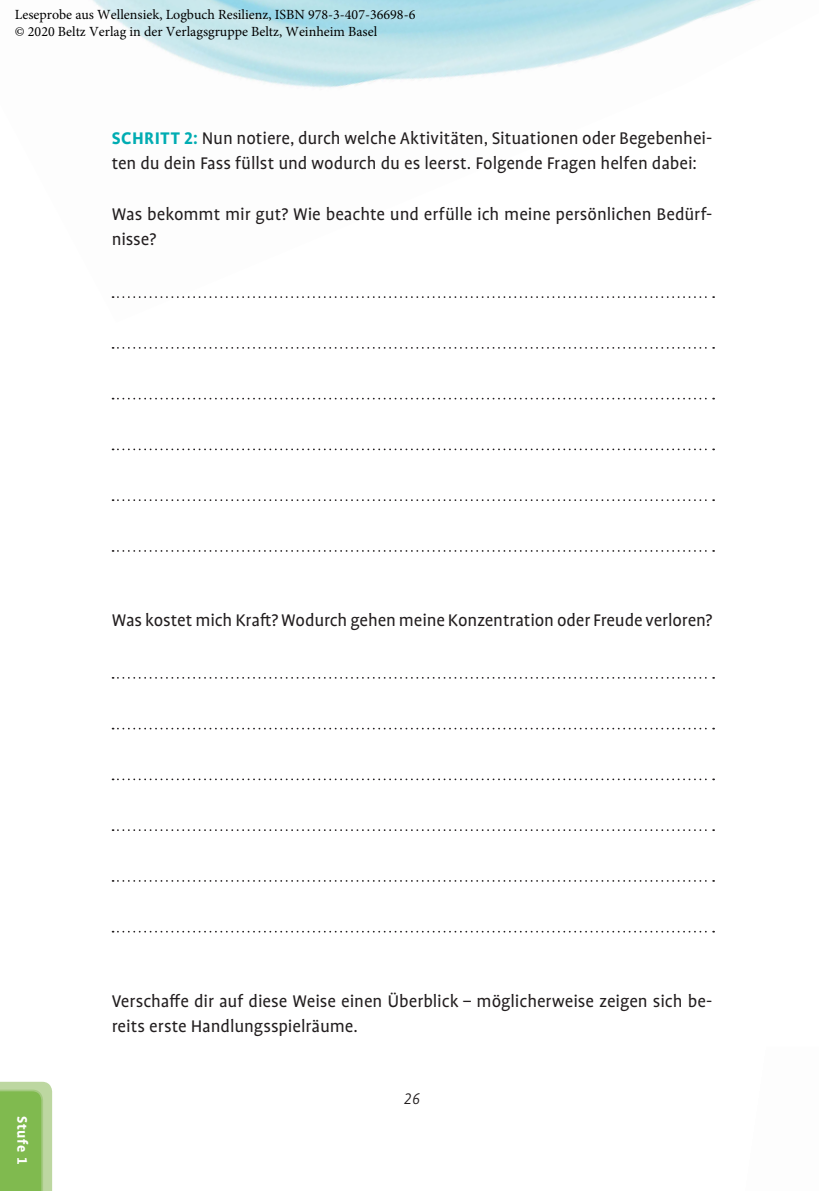
<style>
.page{position:relative;width:819px;height:1191px;background:#fff}
.page>*{position:absolute;margin:0;border:0;box-sizing:border-box;transform-origin:0 0}
.t1{font:19.25px/25.4px "Profile OT";letter-spacing:-.005em;color:#221e1f}
.t2{font:italic 300 17.5px "Profile OT";color:#221e1f}
.t3{font:700 15.75px "Profile OT";letter-spacing:.045em;color:#fff}
.t4{font:14px/16.8px "Minion Pro";color:#000}
.s1{font-weight:700;color:#00acb2}
</style>
<div class="page">
<img style="left:93px;top:0;width:663px;height:298px">
<svg style="left:113px;top:296px;width:601px;height:2px"></svg>
<svg style="left:113px;top:347px;width:601px;height:2px"></svg>
<svg style="left:113px;top:398px;width:601px;height:1px"></svg>
<svg style="left:113px;top:448px;width:601px;height:2px"></svg>
<svg style="left:113px;top:499px;width:601px;height:2px"></svg>
<svg style="left:113px;top:550px;width:601px;height:2px"></svg>
<svg style="left:113px;top:677px;width:601px;height:2px"></svg>
<svg style="left:113px;top:728px;width:601px;height:1px"></svg>
<svg style="left:113px;top:778px;width:601px;height:2px"></svg>
<svg style="left:113px;top:829px;width:601px;height:2px"></svg>
<svg style="left:113px;top:880px;width:601px;height:2px"></svg>
<svg style="left:113px;top:931px;width:601px;height:1px"></svg>
<svg style="left:0;top:1081px;width:52px;height:110px;background:#90c265"></svg>
<p class="t4" style="left:15px;top:6px;width:402px">Leseprobe aus Wellensiek, Logbuch Resilienz, ISBN 978-3-407-36698-6 © 2020 Beltz Verlag in der Verlagsgruppe Beltz, Weinheim Basel</p>
<p class="t1" style="left:112px;top:126px;width:602px"><span class="s1">SCHRITT 2:</span> Nun notiere, durch welche Aktivitäten, Situationen oder Begebenhei&shy;ten du dein Fass füllst und wodurch du es leerst. Folgende Fragen helfen dabei:</p>
<p class="t1" style="left:112px;top:202px;width:602px">Was bekommt mir gut? Wie beachte und erfülle ich meine persönlichen Bedürf&shy;nisse?</p>
<p class="t1" style="left:112px;top:608px;width:602px">Was kostet mich Kraft? Wodurch gehen meine Konzentration oder Freude verloren?</p>
<p class="t1" style="left:112px;top:989px;width:602px">Verschaffe dir auf diese Weise einen Überblick – möglicherweise zeigen sich be&shy;reits erste Handlungsspielräume.</p>
<p class="t3" style="left:31px;top:1115px;width:50px;rotate:90deg">Stufe 1</p>
<p class="t2" style="left:403px;top:1089px;width:18px">26</p>
</div>
